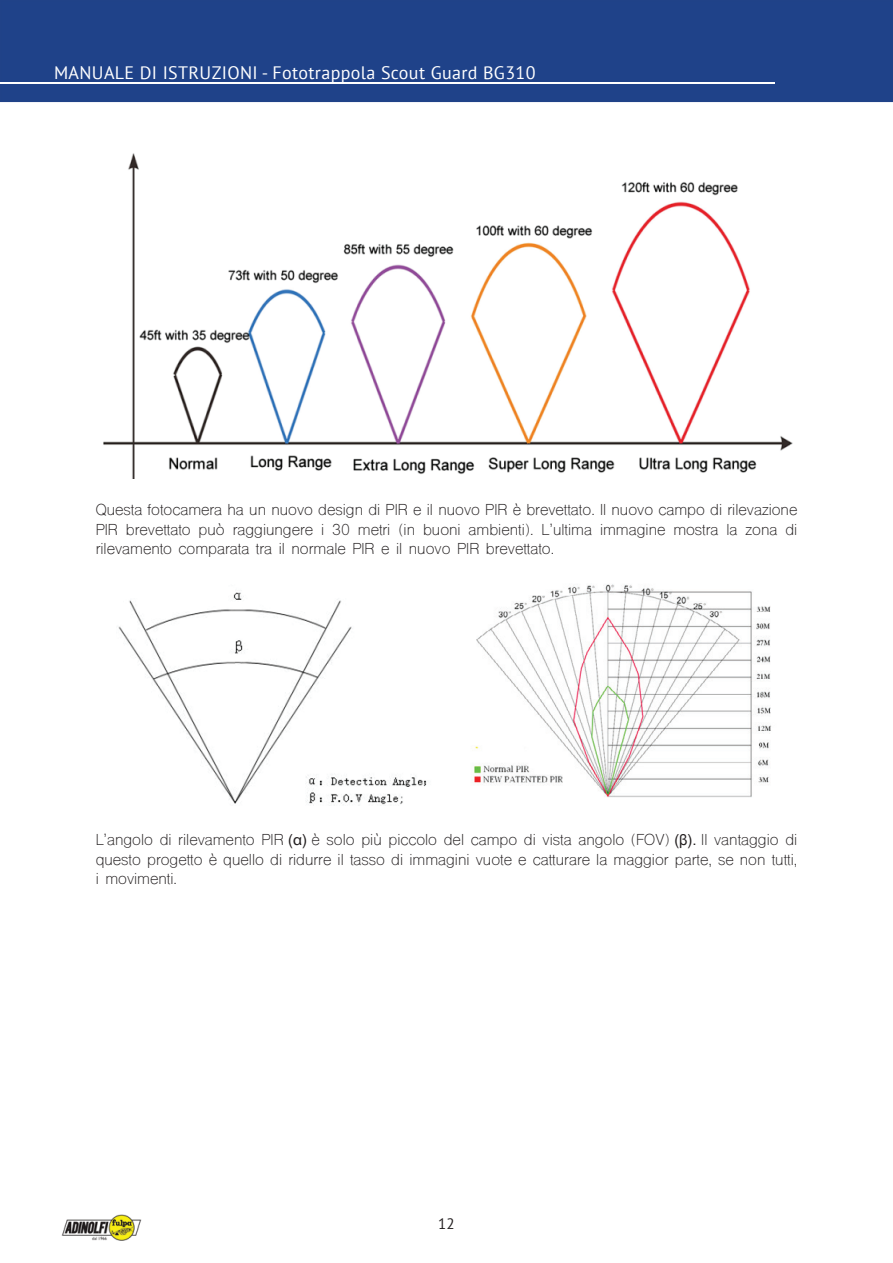
<style>
.page{position:relative;width:893px;height:1263px;background:#fff}
.page>*{position:absolute;margin:0;border:0;box-sizing:border-box;transform-origin:0 0}
.t1{font:18px "PT Sans";letter-spacing:.02em;color:#fff}
.t2{font:15px/19.5px "Shree Dev 0714";color:#231f20;text-align:justify}
.t3{font:15px "PT Sans";color:#231f20}
.s1{font-family:"Arial Narrow"}
</style>
<div class="page">
<div style="left:0;top:0;width:893px;height:103px;background:#1f4289"></div>
<img style="left:61px;top:1214px;width:81px;height:27px">
<hr style="left:0;top:82px;width:775px;height:2px;background:#fff">
<img style="left:103px;top:153px;width:690px;height:326px">
<img style="left:118px;top:592px;width:309px;height:213px">
<img style="left:474px;top:584px;width:297px;height:214px">
<p class="t1" style="left:54px;top:61px;width:483px">MANUALE DI ISTRUZIONI - Fototrappola Scout Guard BG310</p>
<p class="t2" style="left:96px;top:502px;width:703px">Questa fotocamera ha un nuovo design di PIR e il nuovo PIR è brevettato. Il nuovo campo di rilevazione PIR brevettato può raggiungere i 30 metri (in buoni ambienti). L’ultima immagine mostra la zona di rilevamento comparata tra il normale PIR e il nuovo PIR brevettato.</p>
<p class="t2" style="left:96px;top:832px;width:703px">L’angolo di rilevamento PIR <span class="s1">(α)</span> è solo più piccolo del campo di vista angolo (FOV) <span class="s1">(β).</span> Il vantaggio di questo progetto è quello di ridurre il tasso di immagini vuote e catturare la maggior parte, se non tutti, i movimenti.</p>
<p class="t3" style="left:438px;top:1214px;width:18px">12</p>
</div>
